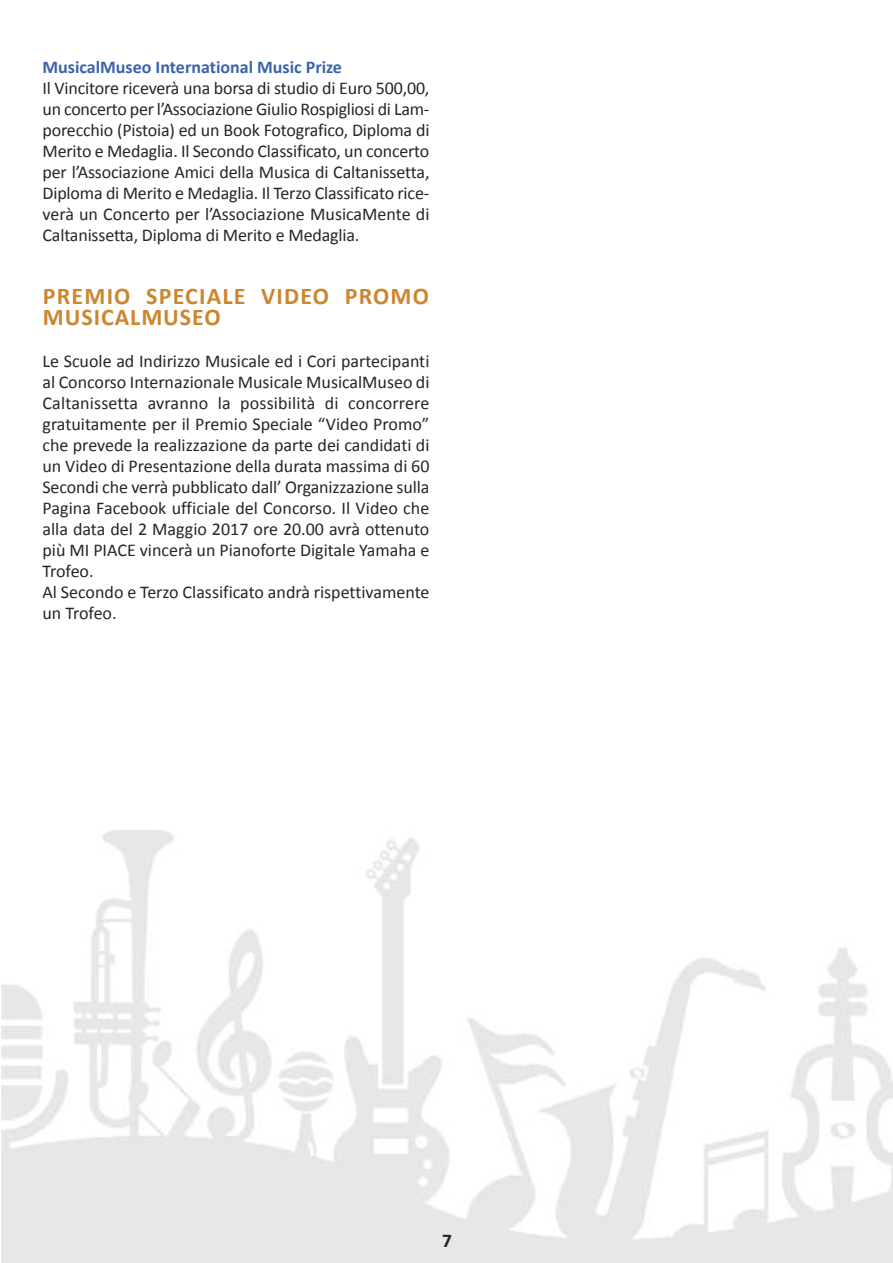
<style>
.page{position:relative;width:893px;height:1263px;background:#fff}
.page>*{position:absolute;margin:0;border:0;box-sizing:border-box;transform-origin:0 0}
.t1{font:700 24px/21px "Calibri";letter-spacing:.05em;color:#cd8630}
.t2{font:700 19.5px "Calibri";color:#272627}
.t3{font:18px/21px "Calibri";color:#272627;text-align:justify}
.t4{font:700 18px "Calibri";color:#3a63ac}
</style>
<div class="page">
<img style="left:2px;top:830px;width:890px;height:433px">
<p class="t4" style="left:43px;top:56px;width:301px">MusicalMuseo International Music Prize</p>
<p class="t3" style="left:43px;top:77px;width:388px">Il Vincitore riceverà una borsa di studio di Euro 500,00, un concerto per l’Associazione Giulio Rospigliosi di Lam&shy;porecchio (Pistoia) ed un Book Fotografico, Diploma di Merito e Medaglia. Il Secondo Classificato, un concerto per l’Associazione Amici della Musica di Caltanissetta, Diploma di Merito e Medaglia. Il Terzo Classificato rice&shy;verà un Concerto per l’Associazione MusicaMente di Caltanissetta, Diploma di Merito e Medaglia.</p>
<h1 class="t1" style="left:43px;top:285px;width:387px">PREMIO SPECIALE vIDEO PROMO<br>MUSICALMUSEO</h1>
<p class="t3" style="left:43px;top:350px;width:388px;text-align:left">Le Scuole ad Indirizzo Musicale ed i Cori partecipanti al Concorso Internazionale Musicale MusicalMuseo di Caltanissetta avranno la possibilità di concorrere gratuitamente per il Premio Speciale “Video Promo” che prevede la realizzazione da parte dei candidati di un Video di Presentazione della durata massima di 60<br>Secondi che verrà pubblicato dall’ Organizzazione sulla Pagina Facebook ufficiale del Concorso. Il Video che alla data del 2 Maggio 2017 ore 20.00 avrà ottenuto più MI PIACE vincerà un Pianoforte Digitale Yamaha e Trofeo.<br>Al Secondo e Terzo Classificato andrà rispettivamente un Trofeo.</p>
<p class="t2" style="left:442px;top:1228px;width:11px">7</p>
</div>
